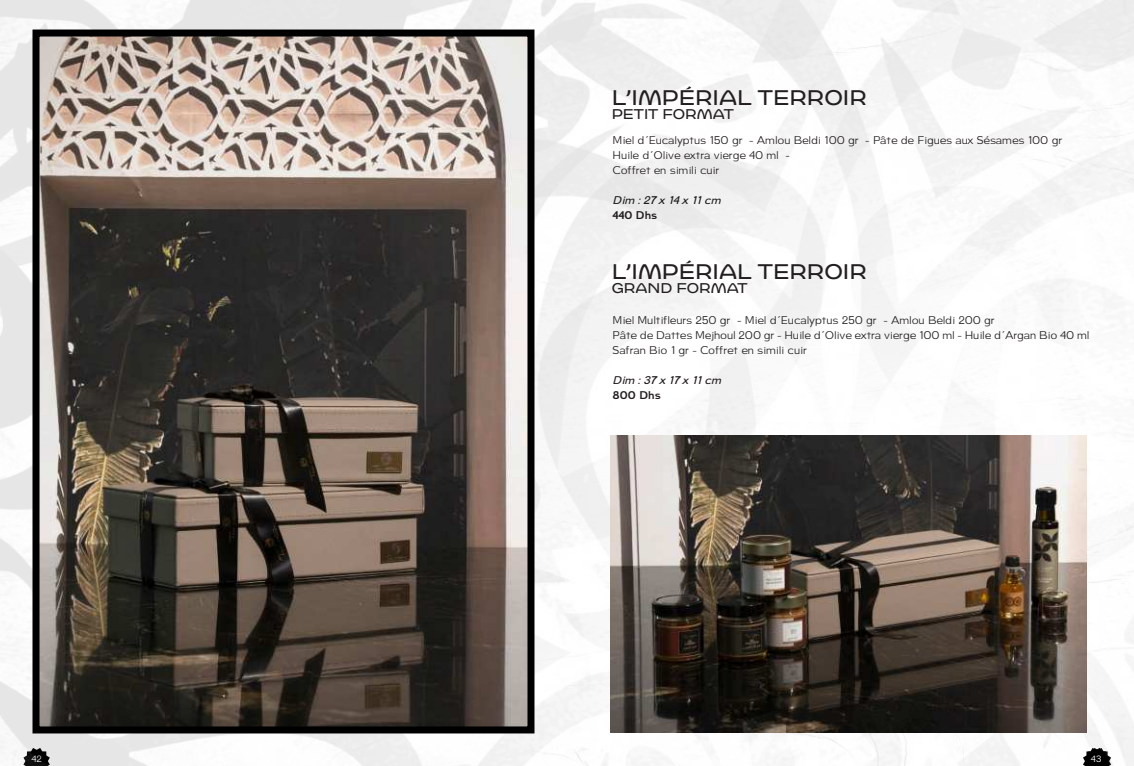
<style>
.page{position:relative;width:1134px;height:766px;background:#fff}
.page>*{position:absolute;margin:0;border:0;box-sizing:border-box;transform-origin:0 0}
.t1{font:21px "Babetta";color:#231f20}
.t2{font:14px "Babetta";color:#231f20}
.t3{font:11px "Aurel";color:#231f20}
.t4{font:italic 600 11px "Aurel";color:#231f20}
.t5{font:700 11px "Aurel";color:#231f20}
.t6{font:9px "Aurel";color:#fff}
</style>
<div class="page">
<img style="left:0;top:0;width:1134px;height:765px">
<img style="left:40px;top:38px;width:486px;height:687px">
<div style="left:32px;top:30px;width:502px;height:703px;border:7px solid #000"></div>
<img style="left:611px;top:435px;width:476px;height:297px">
<svg style="left:1083px;top:747px;width:28px;height:18px"></svg>
<p class="t1" style="left:612px;top:80px;width:257px">L’IMPéRIAL TERROIR</p>
<p class="t2" style="left:612px;top:102px;width:124px">PETIT FORMAT</p>
<p class="t3" style="left:613px;top:134px;width:451px">Miel d´Eucalyptus 150 gr - Amlou Beldi 100 gr - Pâte de Figues aux Sésames 100 gr</p>
<p class="t3" style="left:613px;top:149px;width:179px">Huile d´Olive extra vierge 40 ml -</p>
<p class="t3" style="left:613px;top:164px;width:108px">Coffret en simili cuir</p>
<p class="t4" style="left:613px;top:194px;width:109px">Dim : 27 x 14 x 11 cm</p>
<p class="t5" style="left:613px;top:209px;width:46px">440 Dhs</p>
<p class="t1" style="left:612px;top:254px;width:257px">L’IMPéRIAL TERROIR</p>
<p class="t2" style="left:612px;top:276px;width:138px">GRAND FORMAT</p>
<p class="t3" style="left:613px;top:313px;width:383px">Miel Multifleurs 250 gr - Miel d´Eucalyptus 250 gr - Amlou Beldi 200 gr</p>
<p class="t3" style="left:613px;top:328px;width:478px">Pâte de Dattes Mejhoul 200 gr - Huile d´Olive extra vierge 100 ml - Huile d´Argan Bio 40 ml</p>
<p class="t3" style="left:613px;top:343px;width:196px">Safran Bio 1 gr - Coffret en simili cuir</p>
<p class="t4" style="left:613px;top:373px;width:110px">Dim : 37 x 17 x 11 cm</p>
<p class="t5" style="left:613px;top:388px;width:50px">800 Dhs</p>
<p class="t6" style="left:32px;top:753px;width:12px">42</p>
<p class="t6" style="left:1093px;top:753px;width:12px">43</p>
<p class="t6" style="left:1091px;top:753px;width:12px">43</p>
</div>
